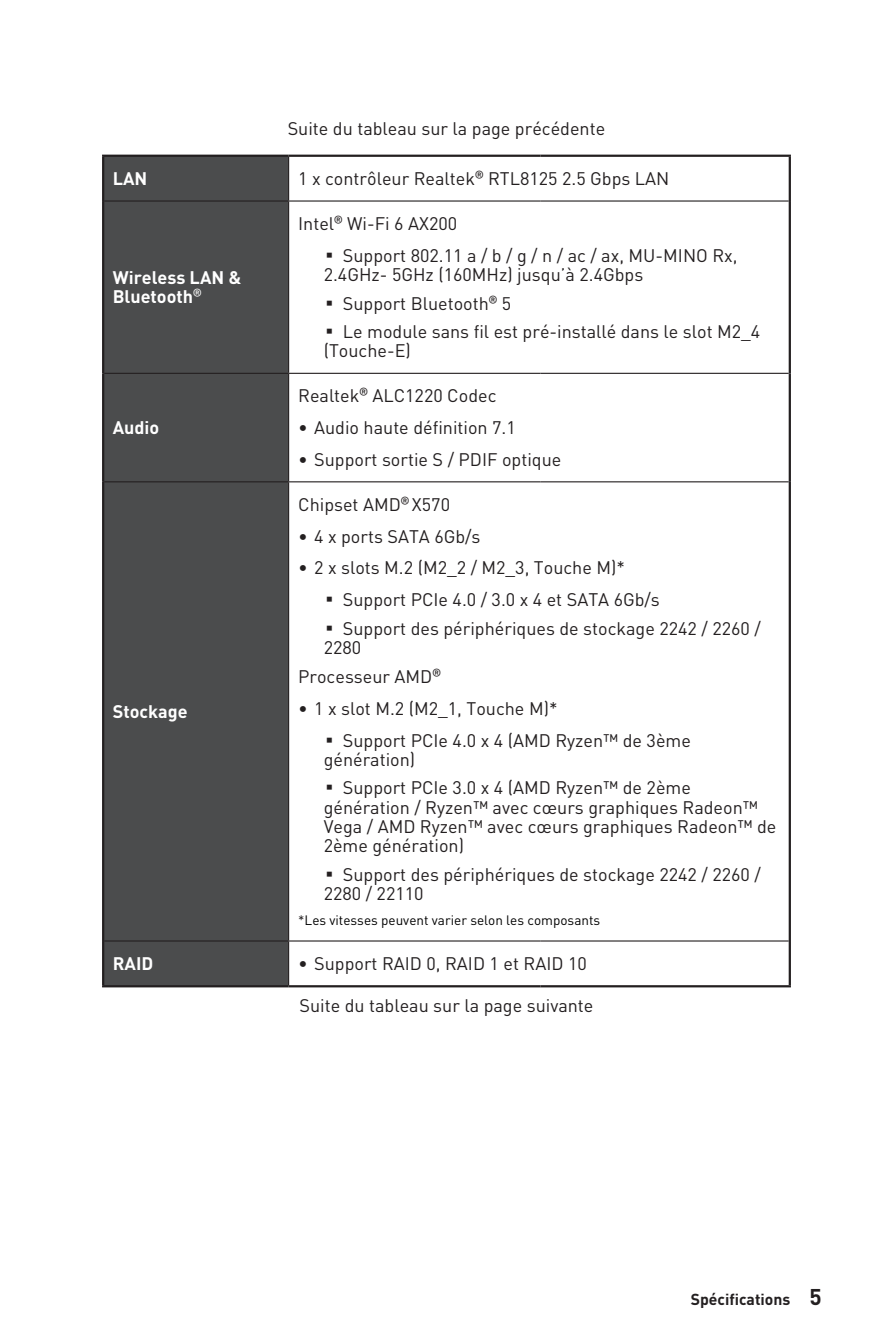
<style>
.page{position:relative;width:893px;height:1340px;background:#fff}
.page>*{position:absolute;margin:0;border:0;box-sizing:border-box;transform-origin:0 0}
.t1{font:18px/19.1px "MSI Din Pro Noto CJK";color:#231f20}
.t2{font:700 18px/19.1px "MSI Din Pro Noto CJK";color:#fff}
.t3{font:700 15.75px "MSI Din Pro Noto CJK";color:#231f20}
.t4{font:13.5px "MSI Din Pro Noto CJK";color:#000}
.s1{font-weight:400}
.s2{font-weight:700}
.s3{color:#231f20}
.s4{font-size:22.5px}
</style>
<div class="page">
<div style="left:104px;top:157px;width:184px;height:828px;background:#4b4c4d"></div>
<hr style="left:289px;top:481px;width:251px;height:1px;background:#231f20">
<hr style="left:540px;top:481px;width:249px;height:1px;background:#231f20">
<hr style="left:104px;top:940px;width:185px;height:1px;background:#231f20">
<hr style="left:289px;top:940px;width:251px;height:1px;background:#231f20">
<hr style="left:540px;top:940px;width:249px;height:1px;background:#231f20">
<hr style="left:104px;top:481px;width:185px;height:1px;background:#231f20">
<hr style="left:789px;top:482px;width:2px;height:459px;background:#231f20">
<hr style="left:789px;top:941px;width:2px;height:44px;background:#231f20">
<hr style="left:789px;top:157px;width:2px;height:44px;background:#231f20">
<hr style="left:789px;top:373px;width:2px;height:109px;background:#231f20">
<hr style="left:102px;top:985px;width:187px;height:2px;background:#231f20">
<hr style="left:289px;top:985px;width:251px;height:2px;background:#231f20">
<hr style="left:540px;top:985px;width:251px;height:2px;background:#231f20">
<hr style="left:102px;top:157px;width:2px;height:44px;background:#231f20">
<hr style="left:102px;top:373px;width:2px;height:109px;background:#231f20">
<hr style="left:102px;top:482px;width:2px;height:459px;background:#231f20">
<hr style="left:102px;top:941px;width:2px;height:44px;background:#231f20">
<hr style="left:288px;top:157px;width:1px;height:43px;background:#231f20">
<hr style="left:288px;top:374px;width:1px;height:107px;background:#231f20">
<hr style="left:288px;top:482px;width:1px;height:458px;background:#231f20">
<hr style="left:288px;top:941px;width:1px;height:44px;background:#231f20">
<hr style="left:102px;top:155px;width:187px;height:2px;background:#231f20">
<hr style="left:289px;top:155px;width:251px;height:2px;background:#231f20">
<hr style="left:540px;top:155px;width:251px;height:2px;background:#231f20">
<hr style="left:104px;top:200px;width:185px;height:1px;background:#231f20">
<hr style="left:289px;top:200px;width:251px;height:1px;background:#231f20">
<hr style="left:288px;top:201px;width:1px;height:172px;background:#231f20">
<hr style="left:540px;top:200px;width:249px;height:1px;background:#231f20">
<hr style="left:102px;top:201px;width:2px;height:172px;background:#231f20">
<hr style="left:789px;top:201px;width:2px;height:172px;background:#231f20">
<hr style="left:104px;top:373px;width:185px;height:1px;background:#231f20">
<hr style="left:289px;top:373px;width:251px;height:1px;background:#231f20">
<hr style="left:540px;top:373px;width:249px;height:1px;background:#231f20">
<p class="t1" style="left:288px;top:119px;width:319px">Suite du tableau sur la page précédente</p>
<p class="t2" style="left:113px;top:169px;width:36px">LAN</p>
<p class="t1" style="left:298px;top:169px;width:373px">1 x contrôleur Realtek® RTL8125 2.5 Gbps LAN</p>
<p class="t2" style="left:113px;top:268px;width:130px">Wireless LAN &amp;<br>Bluetooth<span class="s1">®</span></p>
<p class="t2" style="left:113px;top:418px;width:48px">Audio</p>
<p class="t2" style="left:113px;top:702px;width:76px">Stockage</p>
<p class="t1" style="left:298px;top:214px;width:161px">Intel® Wi-Fi 6 AX200</p>
<p class="t1" style="left:320px;top:246px;width:419px"><span class="s2">▪</span> Support 802.11 a / b / g / n / ac / ax, MU-MINO Rx,<br>2.4GHz- 5GHz (160MHz) jusqu’à 2.4Gbps</p>
<p class="t1" style="left:320px;top:294px;width:192px"><span class="s2">▪</span> Support Bluetooth® 5</p>
<p class="t1" style="left:320px;top:322px;width:441px"><span class="s2">▪</span> Le module sans fil est pré-installé dans le slot M2_4 (Touche-E)</p>
<p class="t1" style="left:298px;top:380px;width:265px;line-height:31.9px">Realtek® ALC1220 Codec<br><span class="s2">∙</span> Audio haute définition 7.1<br><span class="s2">∙</span> Support sortie S / PDIF optique</p>
<p class="t1" style="left:298px;top:488px;width:328px;line-height:31.9px">Chipset AMD® X570<br><span class="s2">∙</span> 4 x ports SATA 6Gb/s<br><span class="s2">∙</span> 2 x slots M.2 (M2_2 / M2_3, Touche M)*</p>
<p class="t1" style="left:320px;top:590px;width:341px"><span class="s2">▪</span> Support PCIe 4.0 / 3.0 x 4 et SATA 6Gb/s</p>
<p class="t1" style="left:320px;top:619px;width:442px"><span class="s2">▪</span> Support des périphériques de stockage 2242 / 2260 /<br>2280</p>
<p class="t1" style="left:298px;top:660px;width:261px;line-height:31.9px">Processeur AMD®<br><span class="s2">∙</span> 1 x slot M.2 (M2_1, Touche M)*</p>
<p class="t1" style="left:320px;top:731px;width:372px"><span class="s2">▪</span> Support PCIe 4.0 x 4 (AMD Ryzen™ de 3ème génération)</p>
<p class="t1" style="left:320px;top:778px;width:457px"><span class="s2">▪</span> Support PCIe 3.0 x 4 (AMD Ryzen™ de 2ème génération / Ryzen™ avec cœurs graphiques Radeon™ Vega / AMD Ryzen™ avec cœurs graphiques Radeon™ de 2ème génération)</p>
<p class="t1" style="left:320px;top:864px;width:442px"><span class="s2">▪</span> Support des périphériques de stockage 2242 / 2260 /<br>2280 / 22110</p>
<p class="t4" style="left:298px;top:912px;width:303px"><span class="s3">*</span>Les vitesses peuvent varier selon les composants</p>
<p class="t2" style="left:113px;top:954px;width:42px">RAID</p>
<p class="t1" style="left:298px;top:954px;width:290px"><span class="s2">∙</span> Support RAID 0, RAID 1 et RAID 10</p>
<p class="t1" style="left:299px;top:996px;width:295px">Suite du tableau sur la page suivante</p>
<p class="t3" style="left:691px;top:1289px;width:132px">Spécifications <span class="s4">5</span></p>
</div>
